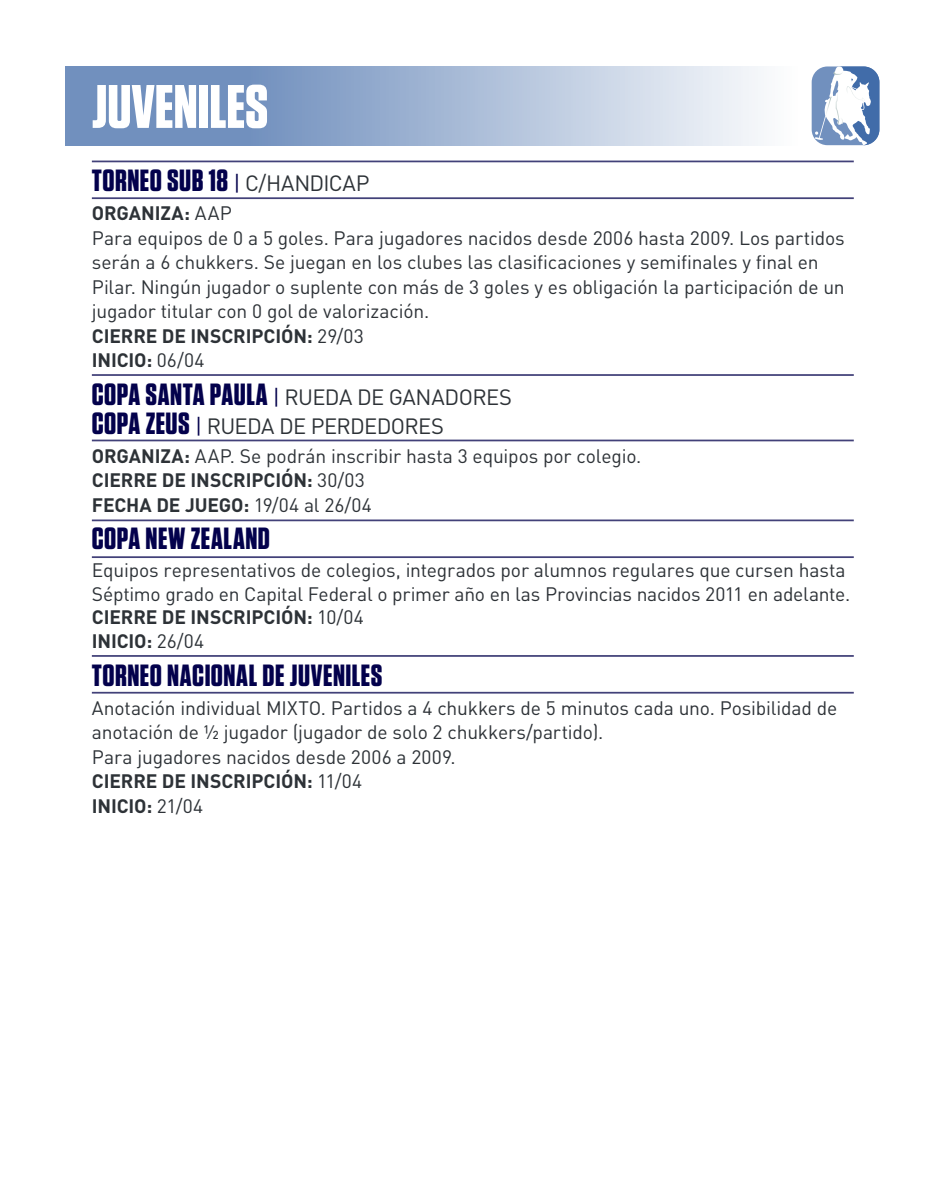
<style>
.page{position:relative;width:945px;height:1182px;background:#fff}
.page>*{position:absolute;margin:0;border:0;box-sizing:border-box;transform-origin:0 0}
.t1{font:700 61.25px "Tungsten";color:#fff}
.t2{font:700 30.62px "Tungsten";letter-spacing:.015em;color:#03014c}
.t3{font:21.88px/28.9px "DIN";letter-spacing:-.03em;color:#2d3237}
.t4{font:19.25px/24.5px "DIN";letter-spacing:-.01em;color:#2d3237}
.s1{font-family:"DIN";font-weight:400;font-size:21.88px}
.s2{font-family:"DIN";font-weight:400;font-size:21.88px;color:#2d3237}
.s3{font-weight:700}
.s4{font-family:"Tungsten";font-weight:700;font-size:30.62px;color:#03014c}
.s5{color:#03014c}
</style>
<div class="page">
<hr style="left:92px;top:691px;width:762px;height:2px;background:#424179">
<hr style="left:92px;top:655px;width:762px;height:1px;background:#424179">
<svg style="left:66px;top:66px;width:695px;height:79px;background:#a1b5d4"></svg>
<div style="left:812px;top:66px;width:67px;height:79px;background:#7190be;border-radius:16px"></div>
<svg style="left:815px;top:66px;width:64px;height:79px"></svg>
<hr style="left:92px;top:197px;width:762px;height:2px;background:#424179">
<hr style="left:92px;top:160px;width:762px;height:2px;background:#424179">
<hr style="left:92px;top:556px;width:762px;height:2px;background:#424179">
<hr style="left:92px;top:519px;width:762px;height:2px;background:#424179">
<hr style="left:92px;top:439px;width:762px;height:2px;background:#424179">
<hr style="left:92px;top:374px;width:762px;height:2px;background:#424179">
<h1 class="t1" style="left:92px;top:74px;width:178px">JUVENILES</h1>
<h2 class="t2" style="left:92px;top:164px;width:279px">TORNEO SUB 18 <span class="s1">|</span> <span class="s2">C/HANDICAP</span></h2>
<p class="t4" style="left:92px;top:200px;width:754px"><span class="s3">ORGANIZA:</span> AAP<br>Para equipos de 0 a 5 goles. Para jugadores nacidos desde 2006 hasta 2009. Los partidos serán a 6 chukkers. Se juegan en los clubes las clasificaciones y semifinales y final en Pilar. Ningún jugador o suplente con más de 3 goles y es obligación la participación de un jugador titular con 0 gol de valorización.<br><span class="s3">CIERRE DE INSCRIPCIÓN:</span> 29/03<br><span class="s3">INICIO:</span> 06/04</p>
<p class="t3" style="left:92px;top:382px;width:422px"><span class="s4">COPA SANTA PAULA</span> <span class="s5">|</span> RUEDA DE GANADORES<br><span class="s4">COPA ZEUS</span> <span class="s5">|</span> RUEDA DE PERDEDORES</p>
<p class="t4" style="left:92px;top:443px;width:551px"><span class="s3">ORGANIZA:</span> AAP. Se podrán inscribir hasta 3 equipos por colegio.<br><span class="s3">CIERRE DE INSCRIPCIÓN:</span> 30/03<br><span class="s3">FECHA DE JUEGO:</span> 19/04 al 26/04</p>
<h2 class="t2" style="left:92px;top:522px;width:180px">COPA NEW ZEALAND</h2>
<p class="t4" style="left:92px;top:558px;width:760px;line-height:23.6px">Equipos representativos de colegios, integrados por alumnos regulares que cursen hasta Séptimo grado en Capital Federal o primer año en las Provincias nacidos 2011 en adelante.<br><span class="s3">CIERRE DE INSCRIPCIÓN:</span> 10/04<br><span class="s3">INICIO:</span> 26/04</p>
<h2 class="t2" style="left:92px;top:658px;width:292px">TORNEO NACIONAL DE JUVENILES</h2>
<p class="t4" style="left:92px;top:695px;width:747px">Anotación individual MIXTO. Partidos a 4 chukkers de 5 minutos cada uno. Posibilidad de anotación de ½ jugador (jugador de solo 2 chukkers/partido).<br>Para jugadores nacidos desde 2006 a 2009.<br><span class="s3">CIERRE DE INSCRIPCIÓN:</span> 11/04<br><span class="s3">INICIO:</span> 21/04</p>
</div>
